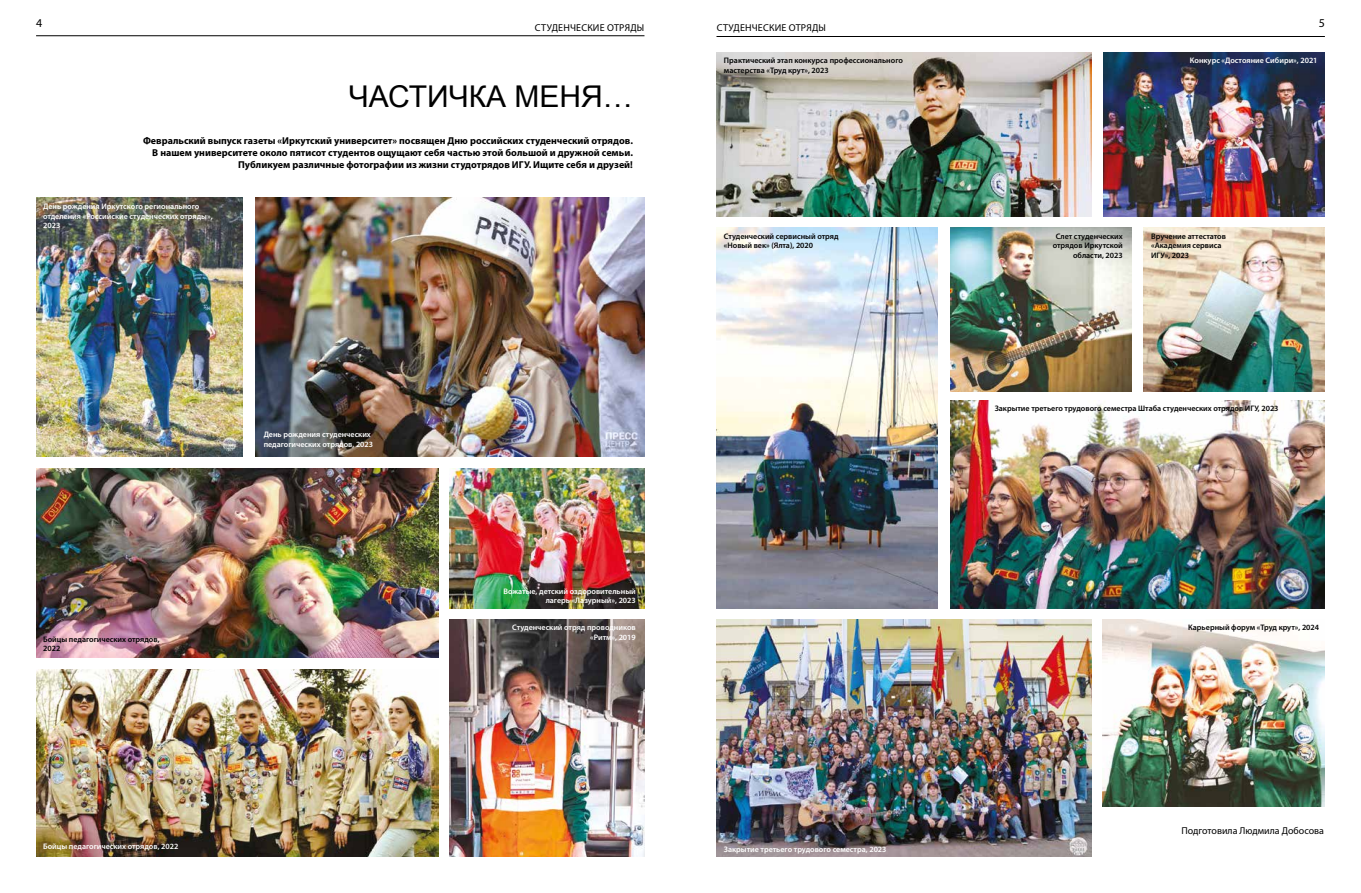
<style>
.page{position:relative;width:1361px;height:893px;background:#fff}
.page>*{position:absolute;margin:0;border:0;box-sizing:border-box;transform-origin:0 0}
.t1{font:30px "Arial";color:#000}
.t2{font:12px "Myriad Pro";color:#000}
.t3{font:700 10px/12px "Myriad Pro";color:#000;text-align:right}
.t4{font:10px "Myriad Pro";letter-spacing:.015em;color:#000}
.t5{font:600 8px/9.6px "Myriad Pro";color:#000}
.t6{font:600 8px/9.6px "Myriad Pro";color:#fff}
</style>
<div class="page">
<hr style="left:36px;top:35px;width:608px;height:1px;background:#000">
<hr style="left:716px;top:36px;width:609px;height:1px;background:#000">
<img style="left:950px;top:401px;width:375px;height:207px">
<img style="left:716px;top:227px;width:222px;height:381px">
<img style="left:716px;top:619px;width:375px;height:238px">
<img style="left:1102px;top:619px;width:223px;height:188px">
<img style="left:1103px;top:52px;width:222px;height:164px">
<img style="left:1143px;top:227px;width:182px;height:164px">
<img style="left:950px;top:227px;width:181px;height:164px">
<img style="left:716px;top:52px;width:375px;height:164px">
<img style="left:450px;top:619px;width:194px;height:238px">
<img style="left:450px;top:469px;width:194px;height:139px">
<img style="left:36px;top:670px;width:402px;height:187px">
<img style="left:36px;top:469px;width:402px;height:189px">
<img style="left:255px;top:197px;width:389px;height:260px">
<img style="left:36px;top:197px;width:206px;height:259px">
<h2 class="t2" style="left:36px;top:16px;width:8px">4</h2>
<h2 class="t2" style="left:1318px;top:16px;width:8px">5</h2>
<p class="t4" style="left:535px;top:22px;width:111px">СТУДЕНЧЕСКИЕ ОТРЯДЫ</p>
<p class="t4" style="left:717px;top:22px;width:111px">СТУДЕНЧЕСКИЕ ОТРЯДЫ</p>
<h1 class="t1" style="left:349px;top:77px;width:286px">ЧАСТИЧКА МЕНЯ…</h1>
<p class="t3" style="left:143px;top:134px;width:491px">Февральский выпуск газеты «Иркутский университет» посвящен Дню российских студенческий отрядов.<br>В нашем университете около пятисот студентов ощущают себя частью этой большой и дружной семьи.<br>Публикуем различные фотографии из жизни студотрядов ИГУ. Ищите себя и друзей!</p>
<p class="t6" style="left:43px;top:201px;width:171px">День рождения Иркутского регионального отделения «Российские студенческих отряды»,<br>2023</p>
<p class="t6" style="left:264px;top:429px;width:111px">День рождения студенческих педагогических отрядов, 2023</p>
<p class="t6" style="left:503px;top:586px;width:134px;text-align:right">Вожатые, детский оздоровительный лагерь «Лазурный», 2023</p>
<p class="t6" style="left:512px;top:623px;width:125px">Студенческий отряд проводников</p>
<p class="t5" style="left:43px;top:634px;width:118px">Бойцы педагогических отрядов,</p>
<p class="t6" style="left:590px;top:632px;width:47px">«Ритм», 2019</p>
<p class="t5" style="left:43px;top:644px;width:19px">2022</p>
<p class="t6" style="left:43px;top:842px;width:137px">Бойцы педагогических отрядов, 2022</p>
<p class="t5" style="left:724px;top:56px;width:180px">Практический этап конкурса профессионального мастерства «Труд крут», 2023</p>
<p class="t5" style="left:724px;top:231px;width:116px">Студенческий сервисный отряд «Новый век» (Ялта), 2020</p>
<p class="t6" style="left:724px;top:845px;width:164px">Закрытие третьего трудового семестра, 2023</p>
<p class="t6" style="left:1190px;top:56px;width:129px">Конкурс «Достояние Сибири», 2021</p>
<p class="t5" style="left:1052px;top:231px;width:72px;text-align:right">Слет студенческих отрядов Иркутской области, 2023</p>
<p class="t5" style="left:1151px;top:231px;width:76px">Вручение аттестатов «Академия сервиса<br>ИГУ», 2023</p>
<p class="t5" style="left:994px;top:404px;width:285px">Закрытие третьего трудового семестра Штаба студенческих отрядов ИГУ, 2023</p>
<p class="t5" style="left:1188px;top:623px;width:132px">Карьерный форум «Труд крут», 2024</p>
<p class="t4" style="left:1181px;top:824px;width:144px">Подготовила Людмила Добосова</p>
</div>
